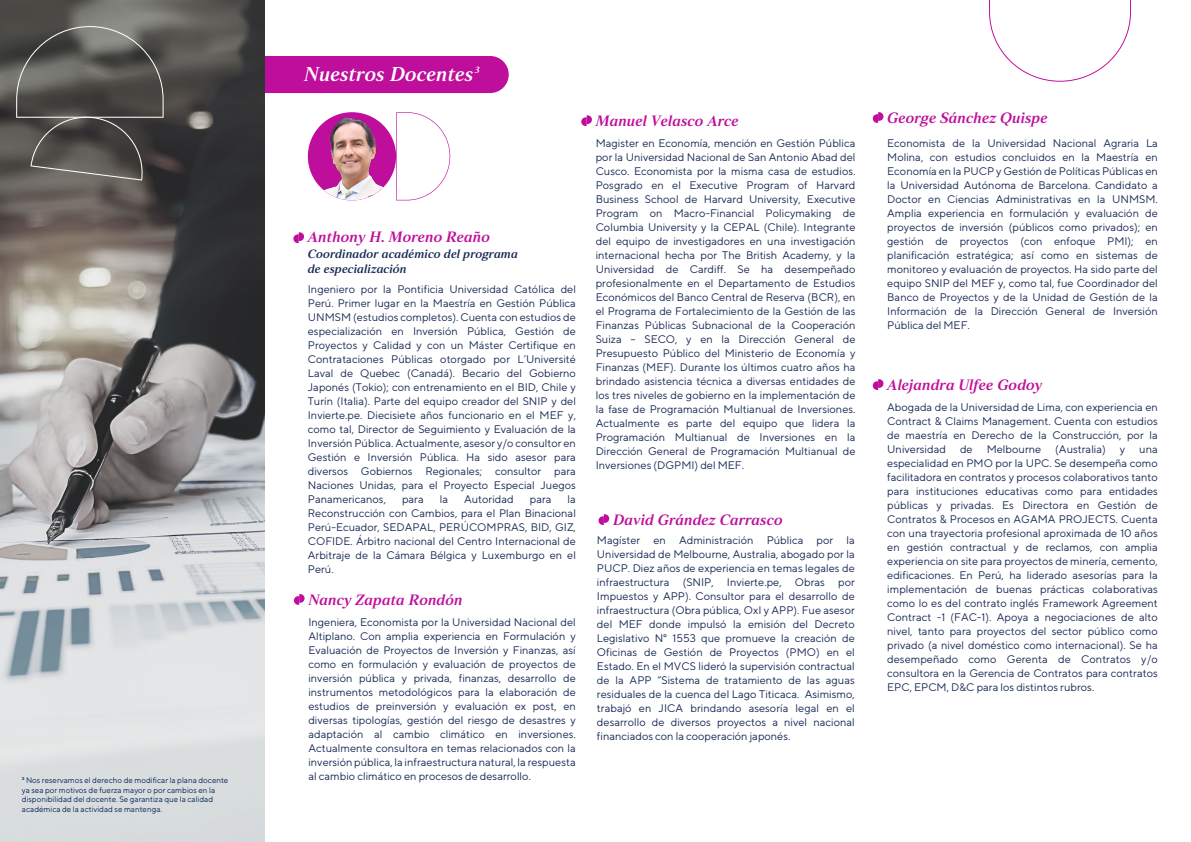
<style>
.page{position:relative;width:1191px;height:842px;background:#fff}
.page>*{position:absolute;margin:0;border:0;box-sizing:border-box;transform-origin:0 0}
.t1{font:20px "Strato Pro Demi Bold It";color:#fff}
.t2{font:15px "Strato Pro Demi Bold It";color:#bf0d9c}
.t3{font:12px/14.4px "Strato Pro Demi Bold It";color:#172954}
.t4{font:11px/14px "TT Norms";color:#172954;text-align:justify}
.t5{font:8px/9.6px "TT Norms";color:#05265c}
.s1{font-family:"Arial"}
</style>
<div class="page">
<img style="left:308px;top:112px;width:88px;height:88px;border-radius:44px">
<svg style="left:293px;top:232px;width:11px;height:11px"></svg>
<svg style="left:598px;top:514px;width:11px;height:11px"></svg>
<div style="left:265px;top:56px;width:244px;height:37px;background:#bf0d9c"></div>
<svg style="left:989px;top:0;width:142px;height:82px"></svg>
<svg style="left:396px;top:112px;width:54px;height:88px"></svg>
<img style="left:0;top:0;width:265px;height:842px">
<svg style="left:16px;top:26px;width:148px;height:155px;background:#565551"></svg>
<svg style="left:581px;top:115px;width:11px;height:11px"></svg>
<svg style="left:294px;top:594px;width:10px;height:11px"></svg>
<svg style="left:872px;top:112px;width:11px;height:11px"></svg>
<svg style="left:872px;top:379px;width:11px;height:11px"></svg>
<p class="t5" style="left:22px;top:775px;width:208px"><span class="s1">³</span> Nos reservamos el derecho de modificar la plana docente ya sea por motivos de fuerza mayor o por cambios en la disponibilidad del docente. Se garantiza que la calidad académica de la actividad se mantenga.</p>
<h1 class="t1" style="left:304px;top:61px;width:177px">Nuestros Docentes <sup>3</sup></h1>
<h2 class="t2" style="left:308px;top:227px;width:184px">Anthony H. Moreno Reaño</h2>
<p class="t3" style="left:308px;top:247px;width:212px">Coordinador académico del programa de especialización</p>
<p class="t4" style="left:308px;top:282px;width:270px">Ingeniero por la Pontificia Universidad Católica del Perú. Primer lugar en la Maestría en Gestión Pública UNMSM (estudios completos). Cuenta con estudios de especialización en Inversión Pública, Gestión de Proyectos y Calidad y con un Máster Certifique en Contrataciones Públicas otorgado por L’Université Laval de Quebec (Canadá). Becario del Gobierno Japonés (Tokio); con entrenamiento en el BID, Chile y Turín (Italia). Parte del equipo creador del SNIP y del Invierte.pe. Diecisiete años funcionario en el MEF y, como tal, Director de Seguimiento y Evaluación de la Inversión Pública. Actualmente, asesor y/o consultor en Gestión e Inversión Pública. Ha sido asesor para diversos Gobiernos Regionales; consultor para Naciones Unidas, para el Proyecto Especial Juegos Panamericanos,</p>
<p class="t4" style="left:308px;top:492px;width:270px;text-indent:260px">la Reconstrucción con Cambios, para el Plan Binacional Perú-Ecuador, SEDAPAL, PERÚCOMPRAS, BID, GIZ, COFIDE. Árbitro nacional del Centro Internacional de Arbitraje de la Cámara Bélgica y Luxemburgo en el Perú.</p>
<p class="t4" style="left:402px;top:492px;width:23px">para</p>
<p class="t4" style="left:440px;top:492px;width:10px">la</p>
<p class="t4" style="left:464px;top:492px;width:51px">Autoridad</p>
<p class="t4" style="left:530px;top:492px;width:23px">para</p>
<h2 class="t2" style="left:308px;top:590px;width:156px">Nancy Zapata Rondón</h2>
<p class="t4" style="left:308px;top:615px;width:269px">Ingeniera, Economista por la Universidad Nacional del Altiplano. Con amplia experiencia en Formulación y Evaluación de Proyectos de Inversión y Finanzas, así como en formulación y evaluación de proyectos de inversión pública y privada, finanzas, desarrollo de instrumentos metodológicos para la elaboración de estudios de preinversión y evaluación ex post, en diversas tipologías, gestión del riesgo de desastres y adaptación al cambio climático en inversiones.<br>Actualmente consultora en temas relacionados con la inversión pública, la infraestructura natural, la respuesta al cambio climático en procesos de desarrollo.</p>
<h2 class="t2" style="left:596px;top:111px;width:145px">Manuel Velasco Arce</h2>
<p class="t4" style="left:596px;top:136px;width:261px">Magister en Economía, mención en Gestión Pública por la Universidad Nacional de San Antonio Abad del Cusco. Economista por la misma casa de estudios.<br>Posgrado en el Executive Program of Harvard Business School de Harvard University, Executive Program on Macro-Financial Policymaking de Columbia University y la CEPAL (Chile). Integrante del equipo de investigadores en una investigación internacional hecha por The British Academy, y la Universidad de Cardiff. Se ha desempeñado profesionalmente en el Departamento de Estudios Económicos del Banco Central de Reserva (BCR), en el Programa de Fortalecimiento de la Gestión de las Finanzas Públicas Subnacional de la Cooperación Suiza – SECO, y en la Dirección General de Presupuesto Público del Ministerio de Economía y Finanzas (MEF). Durante los últimos cuatro años ha brindado asistencia técnica a diversas entidades de los tres niveles de gobierno en la implementación de la fase de Programación Multianual de Inversiones.<br>Actualmente es parte del equipo que lidera la Programación Multianual de Inversiones en la Dirección General de Programación Multianual de Inversiones (DGPMI) del MEF.</p>
<h2 class="t2" style="left:613px;top:510px;width:171px">David Grández Carrasco</h2>
<p class="t4" style="left:597px;top:533px;width:259px">Magíster en Administración Pública por la Universidad de Melbourne, Australia, abogado por la PUCP. Diez años de experiencia en temas legales de infraestructura (SNIP, Invierte.pe, Obras por Impuestos y APP). Consultor para el desarrollo de infraestructura (Obra pública, OxI y APP). Fue asesor del MEF donde impulsó la emisión del Decreto Legislativo N° 1553 que promueve la creación de Oficinas de Gestión de Proyectos (PMO) en el Estado. En el MVCS lideró la supervisión contractual de la APP “Sistema de tratamiento de las aguas residuales de la cuenca del Lago Titicaca. Asimismo, trabajó en JICA brindando asesoría legal en el desarrollo de diversos proyectos a nivel nacional financiados con la cooperación japonés.</p>
<h2 class="t2" style="left:887px;top:108px;width:162px">George Sánchez Quispe</h2>
<p class="t4" style="left:887px;top:136px;width:272px">Economista de la Universidad Nacional Agraria La Molina, con estudios concluidos en la Maestría en Economía en la PUCP y Gestión de Políticas Públicas en la Universidad Autónoma de Barcelona. Candidato a Doctor en Ciencias Administrativas en la UNMSM.<br>Amplia experiencia en formulación y evaluación de proyectos de inversión (públicos como privados); en gestión de proyectos (con enfoque PMI); en planificación estratégica; así como en sistemas de monitoreo y evaluación de proyectos. Ha sido parte del equipo SNIP del MEF y, como tal, fue Coordinador del Banco de Proyectos y de la Unidad de Gestión de la Información de la Dirección General de Inversión Pública del MEF.</p>
<h2 class="t2" style="left:887px;top:375px;width:157px">Alejandra Ulfee Godoy</h2>
<p class="t4" style="left:887px;top:400px;width:272px">Abogada de la Universidad de Lima, con experiencia en Contract &amp; Claims Management. Cuenta con estudios de maestría en Derecho de la Construcción, por la Universidad</p>
<p class="t4" style="left:960px;top:442px;width:14px">de</p>
<p class="t4" style="left:986px;top:442px;width:56px">Melbourne</p>
<p class="t4" style="left:1055px;top:442px;width:52px">(Australia)</p>
<p class="t4" style="left:1119px;top:442px;width:7px">y</p>
<p class="t4" style="left:887px;top:442px;width:272px;text-indent:252px">una especialidad en PMO por la UPC. Se desempeña como facilitadora en contratos y procesos colaborativos tanto para instituciones educativas como para entidades públicas y privadas. Es Directora en Gestión de Contratos &amp; Procesos en AGAMA PROJECTS. Cuenta con una trayectoria profesional aproximada de 10 años en gestión contractual y de reclamos, con amplia experiencia on site para proyectos de minería, cemento, edificaciones. En Perú, ha liderado asesorías para la implementación de buenas prácticas colaborativas como lo es del contrato inglés Framework Agreement Contract -1 (FAC-1). Apoya a negociaciones de alto nivel, tanto para proyectos del sector público como privado (a nivel doméstico como internacional). Se ha desempeñado como Gerenta de Contratos y/o consultora en la Gerencia de Contratos para contratos EPC, EPCM, D&amp;C para los distintos rubros.</p>
</div>
